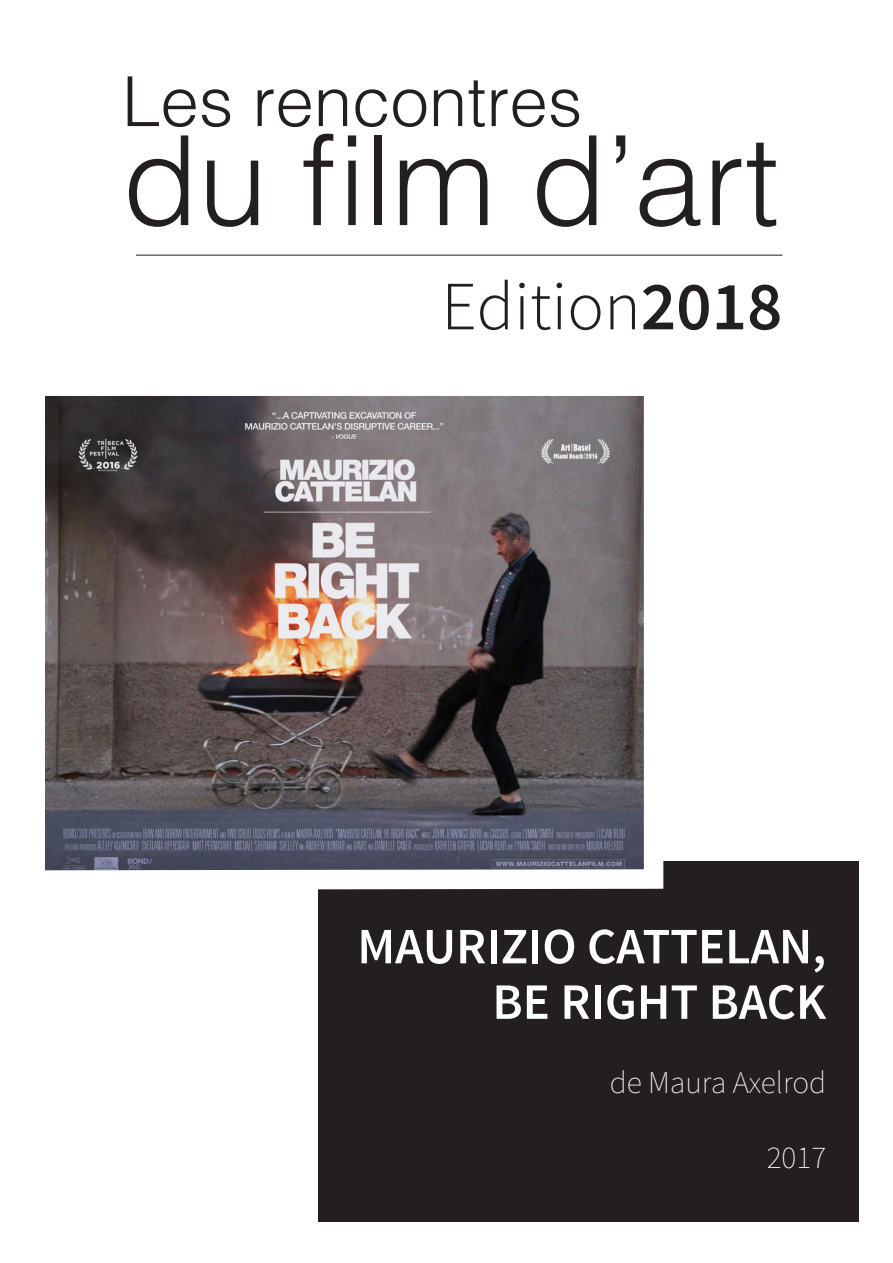
<style>
.page{position:relative;width:893px;height:1263px;background:#fff}
.page>*{position:absolute;margin:0;border:0;box-sizing:border-box;transform-origin:0 0}
.t1{font:300 124.5px "Helvetica";color:#231f20}
.t2{font:300 69px "Helvetica";color:#231f20}
.t3{font:300 69px "Source Sans Pro";color:#231f20}
.t4{font:600 51px/55.5px "Source Sans Pro";color:#fff;text-align:right}
.t5{font:200 31.5px "Source Sans Pro";color:#fff}
.s1{font-weight:600}
</style>
<div class="page">
<div style="left:319px;top:861px;width:540px;height:360px;background:#231f20"></div>
<svg style="left:45px;top:395px;width:619px;height:505px"></svg>
<hr style="left:136px;top:255px;width:646px;height:1px;background:#231f20">
<p class="t2" style="left:122px;top:43px;width:462px">Les rencontres</p>
<p class="t1" style="left:122px;top:75px;width:659px">du film d’art</p>
<p class="t3" style="left:442px;top:264px;width:342px">Edition<span class="s1">2018</span></p>
<p class="t4" style="left:357px;top:920px;width:470px">MAURIZIO CATTELAN,<br>BE RIGHT BACK</p>
<p class="t5" style="left:610px;top:1063px;width:218px">de Maura Axelrod</p>
<p class="t5" style="left:767px;top:1139px;width:61px">2017</p>
</div>
